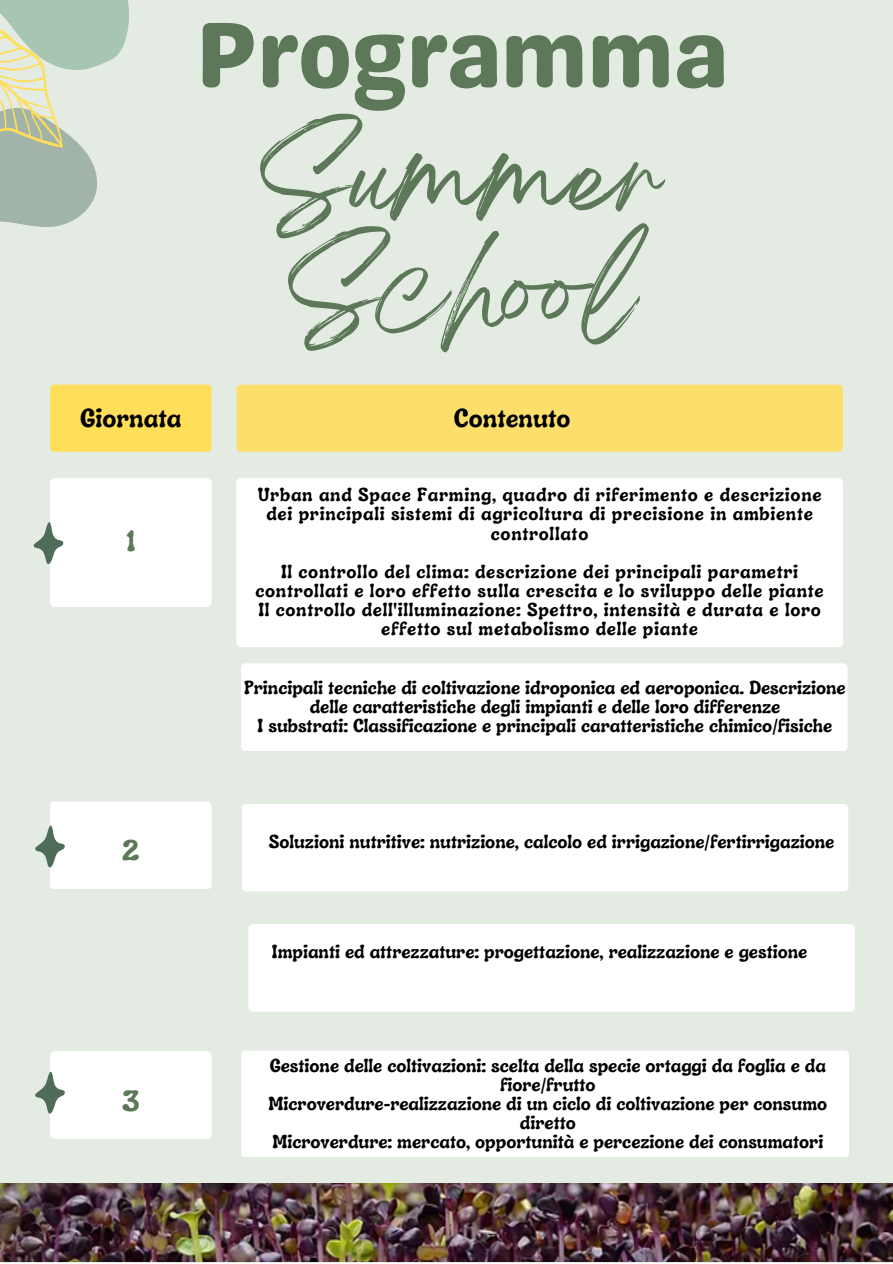
<style>
.page{position:relative;width:893px;height:1264px;background:#fff}
.page>*{position:absolute;margin:0;border:0;box-sizing:border-box;transform-origin:0 0}
.t1{font:95.55px/112.4px "Breathing";color:#5c7858}
.t2{font:93.15px "Genty Sans";color:#5c7858}
.t3{font:700 29.7px "Luckybones";color:#5c7858}
.t4{font:700 29.25px "Luckybones";color:#5c7858}
.t5{font:700 26.7px "Luckybones";color:#000}
.t6{font:700 19.2px/19px "Luckybones";color:#000;text-align:center}
.t7{font:700 19.2px/19px "Luckybones";letter-spacing:.035em;color:#000;text-align:center}
</style>
<div class="page">
<div style="left:0;top:0;width:892px;height:1262px;background:#e3ebe3"></div>
<div style="left:50px;top:384px;width:161px;height:68px;background:#ffde59;border-radius:4px"></div>
<div style="left:50px;top:478px;width:161px;height:129px;background:#fff;border-radius:4px"></div>
<div style="left:50px;top:801px;width:161px;height:88px;background:#fff;border-radius:4px"></div>
<div style="left:50px;top:1051px;width:161px;height:87px;background:#fff;border-radius:4px"></div>
<div style="left:236px;top:478px;width:606px;height:169px;background:#fff;border-radius:4px"></div>
<div style="left:241px;top:663px;width:606px;height:88px;background:#fff;border-radius:4px"></div>
<div style="left:242px;top:803px;width:606px;height:88px;background:#fff;border-radius:4px"></div>
<div style="left:248px;top:924px;width:606px;height:87px;background:#fff;border-radius:4px"></div>
<div style="left:241px;top:1050px;width:607px;height:107px;background:#fff;border-radius:4px"></div>
<div style="left:236px;top:384px;width:606px;height:68px;background:#fbdf6a;border-radius:4px"></div>
<svg style="left:34px;top:522px;width:30px;height:42px"></svg>
<svg style="left:35px;top:825px;width:30px;height:42px"></svg>
<svg style="left:35px;top:1071px;width:30px;height:42px"></svg>
<svg style="left:0;top:0;width:129px;height:227px"></svg>
<img style="left:0;top:1183px;width:892px;height:78px">
<p class="t2" style="left:196px;top:-1px;width:534px">Programma</p>
<p class="t1" style="left:260px;top:147px;width:405px">Summer<br>School</p>
<p class="t5" style="left:80px;top:400px;width:103px">Giornata</p>
<p class="t5" style="left:454px;top:400px;width:118px">Contenuto</p>
<p class="t3" style="left:126px;top:521px;width:11px">1</p>
<p class="t4" style="left:122px;top:831px;width:19px">2</p>
<p class="t3" style="left:122px;top:1082px;width:20px">3</p>
<p class="t7" style="left:258px;top:484px;width:565px">Urban and Space Farming, quadro di riferimento e descrizione dei principali sistemi di agricoltura di precisione in ambiente controllato</p>
<p class="t7" style="left:255px;top:561px;width:569px">Il controllo del clima: descrizione dei principali parametri controllati e loro effetto sulla crescita e lo sviluppo delle piante</p>
<p class="t7" style="left:258px;top:599px;width:564px">Il controllo dell'illuminazione: Spettro, intensità e durata e loro effetto sul metabolismo delle piante</p>
<p class="t6" style="left:244px;top:677px;width:603px">Principali tecniche di coltivazione idroponica ed aeroponica. Descrizione delle caratteristiche degli impianti e delle loro differenze</p>
<p class="t6" style="left:257px;top:715px;width:576px">I substrati: Classificazione e principali caratteristiche chimico/fisiche</p>
<p class="t6" style="left:269px;top:831px;width:567px">Soluzioni nutritive: nutrizione, calcolo ed irrigazione/fertirrigazione</p>
<p class="t6" style="left:272px;top:941px;width:537px">Impianti ed attrezzature: progettazione, realizzazione e gestione</p>
<p class="t6" style="left:270px;top:1055px;width:558px">Gestione delle coltivazioni: scelta della specie ortaggi da foglia e da fiore/frutto</p>
<p class="t6" style="left:268px;top:1093px;width:560px">Microverdure-realizzazione di un ciclo di coltivazione per consumo diretto</p>
<p class="t6" style="left:272px;top:1131px;width:552px">Microverdure: mercato, opportunità e percezione dei consumatori</p>
</div>
